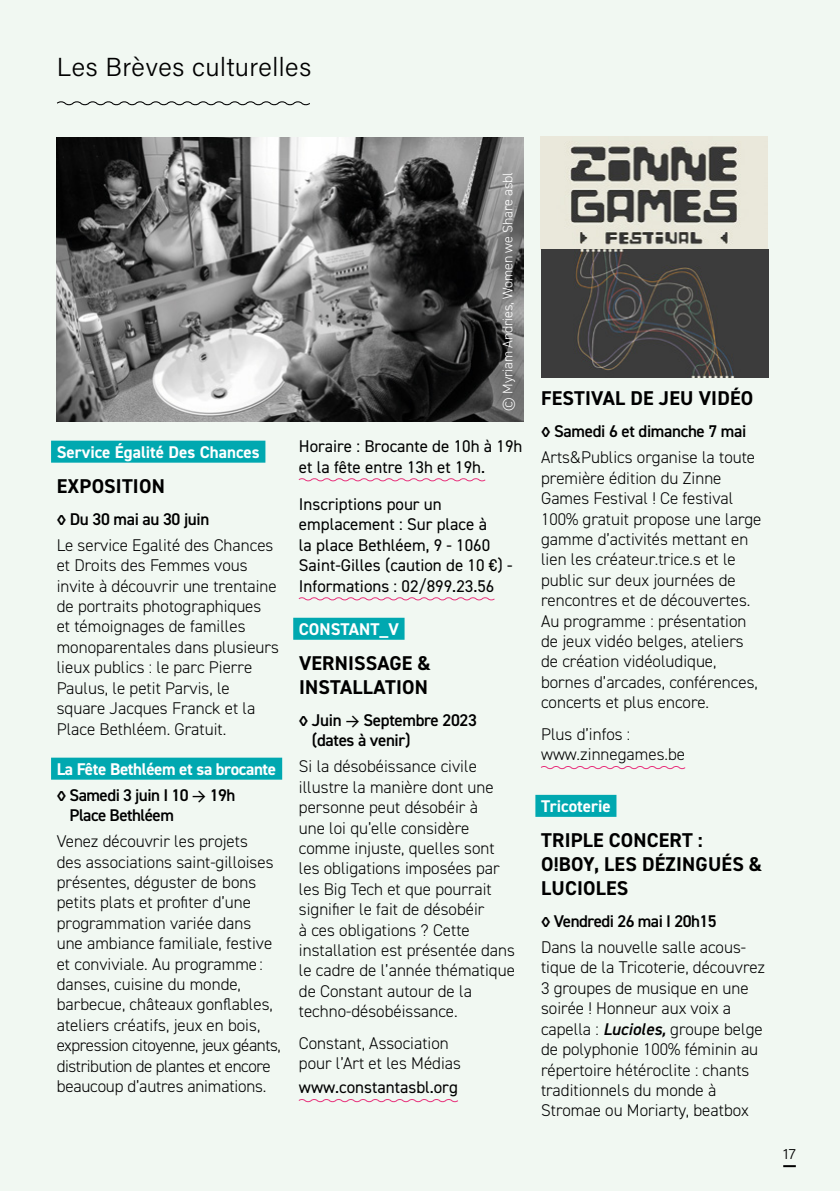
<style>
.page{position:relative;width:840px;height:1191px;background:#fff}
.page>*{position:absolute;margin:0;border:0;box-sizing:border-box;transform-origin:0 0}
.t1{font:300 26px "Acumin Pro";letter-spacing:.02em;color:#000}
.t2{font:700 20px/24px "DIN2014";letter-spacing:.01em;color:#000}
.t3{font:300 17px/20.4px "DIN2014";color:#000}
.t4{font:17px/20.4px "DIN2014";color:#000}
.t5{font:600 17px/20.4px "DIN2014";letter-spacing:-.02em;color:#000}
.t6{font:700 17px "DIN2014";color:#fff}
.t7{font:700 17px "DIN2014";letter-spacing:-.02em;color:#fff}
.t8{font:300 15px "Acumin Pro";color:#000}
.t9{font:300 14px "DIN2014";letter-spacing:-.01em;color:#fff}
.s1{font-weight:600;font-style:italic}
</style>
<div class="page">
<div style="left:0;top:0;width:839px;height:1191px;background:#f1f8f2"></div>
<svg style="left:57px;top:101px;width:253px;height:5px"></svg>
<img style="left:57px;top:137px;width:466px;height:285px">
<img style="left:540px;top:136px;width:227px;height:241px">
<svg style="left:783px;top:1165px;width:12px;height:2px"></svg>
<div style="left:51px;top:440px;width:214px;height:22px;background:#00a8b0"></div>
<div style="left:51px;top:757px;width:231px;height:22px;background:#00a8b0"></div>
<svg style="left:298px;top:478px;width:188px;height:4px"></svg>
<svg style="left:298px;top:597px;width:197px;height:4px"></svg>
<div style="left:293px;top:618px;width:111px;height:22px;background:#00a8b0"></div>
<svg style="left:298px;top:1099px;width:160px;height:4px"></svg>
<svg style="left:540px;top:766px;width:145px;height:4px"></svg>
<div style="left:535px;top:795px;width:81px;height:22px;background:#00a8b0"></div>
<h1 class="t1" style="left:57px;top:49px;width:256px">Les Brèves culturelles</h1>
<p class="t6" style="left:57px;top:440px;width:204px">Service Égalité Des Chances</p>
<p class="t2" style="left:57px;top:474px;width:109px">EXPOSITION</p>
<p class="t5" style="left:57px;top:508px;width:154px">◊ Du 30 mai au 30 juin</p>
<p class="t3" style="left:57px;top:535px;width:223px">Le service Egalité des Chances et Droits des Femmes vous invite à découvrir une trentaine de portraits photographiques et témoignages de familles monoparentales dans plusieurs lieux publics : le parc Pierre<br>Paulus, le petit Parvis, le square Jacques Franck et la<br>Place Bethléem. Gratuit.</p>
<p class="t7" style="left:57px;top:757px;width:221px">La Fête Bethléem et sa brocante</p>
<p class="t5" style="left:69px;top:784px;width:167px;text-indent:-13px">◊ Samedi 3 juin I 10 → 19h<br>Place Bethléem</p>
<p class="t3" style="left:57px;top:831px;width:226px">Venez découvrir les projets<br>des associations saint-gilloises présentes, déguster de bons petits plats et profiter d’une programmation variée dans une ambiance familiale, festive et conviviale. Au programme : danses, cuisine du monde, barbecue, châteaux gonflables, ateliers créatifs, jeux en bois, expression citoyenne, jeux géants, distribution de plantes et encore beaucoup d’autres animations.</p>
<p class="t9" style="left:499px;top:411px;width:240px;rotate:-90deg">© Myriam Andries, Women we Share asbl</p>
<p class="t4" style="left:299px;top:436px;width:225px">Horaire : Brocante de 10h à 19h et la fête entre 13h et 19h.</p>
<p class="t4" style="left:299px;top:493px;width:215px">Inscriptions pour un emplacement : Sur place à<br>la place Bethléem, 9 - 1060<br>Saint-Gilles (caution de 10 €) -<br>Informations : 02/899.23.56</p>
<p class="t6" style="left:299px;top:617px;width:101px">CONSTANT_V</p>
<p class="t2" style="left:299px;top:651px;width:133px">VERNISSAGE &amp;<br>INSTALLATION</p>
<p class="t5" style="left:312px;top:709px;width:166px;text-indent:-13px">◊ Juin → Septembre 2023 (dates à venir)</p>
<p class="t3" style="left:299px;top:756px;width:217px">Si la désobéissance civile illustre la manière dont une personne peut désobéir à<br>une loi qu’elle considère comme injuste, quelles sont les obligations imposées par les Big Tech et que pourrait signifier le fait de désobéir<br>à ces obligations ? Cette installation est présentée dans le cadre de l’année thématique de Constant autour de la techno-désobéissance.</p>
<p class="t3" style="left:299px;top:1033px;width:163px">Constant, Association pour l’Art et les Médias</p>
<p class="t4" style="left:299px;top:1077px;width:160px">www.constantasbl.org</p>
<p class="t2" style="left:541px;top:386px;width:213px">FESTIVAL DE JEU VIDÉO</p>
<p class="t5" style="left:540px;top:421px;width:207px">◊ Samedi 6 et dimanche 7 mai</p>
<p class="t3" style="left:540px;top:447px;width:222px">Arts&amp;Publics organise la toute première édition du Zinne<br>Games Festival ! Ce festival<br>100% gratuit propose une large gamme d’activités mettant en lien les créateur.trice.s et le public sur deux journées de rencontres et de découvertes.<br>Au programme : présentation de jeux vidéo belges, ateliers de création vidéoludique, bornes d’arcades, conférences, concerts et plus encore.</p>
<p class="t3" style="left:540px;top:724px;width:145px">Plus d’infos : www.zinnegames.be</p>
<p class="t6" style="left:540px;top:794px;width:71px">Tricoterie</p>
<p class="t2" style="left:541px;top:828px;width:222px">TRIPLE CONCERT :<br>O!BOY, LES DÉZINGUÉS &amp;<br>LUCIOLES</p>
<p class="t5" style="left:540px;top:910px;width:177px">◊ Vendredi 26 mai I 20h15</p>
<p class="t3" style="left:540px;top:937px;width:225px">Dans la nouvelle salle acous&shy;tique de la Tricoterie, découvrez<br>3 groupes de musique en une soirée ! Honneur aux voix a capella : <span class="s1">Lucioles,</span> groupe belge de polyphonie 100% féminin au répertoire hétéroclite : chants traditionnels du monde à<br>Stromae ou Moriarty, beatbox</p>
<p class="t8" style="left:782px;top:1143px;width:14px">17</p>
</div>
